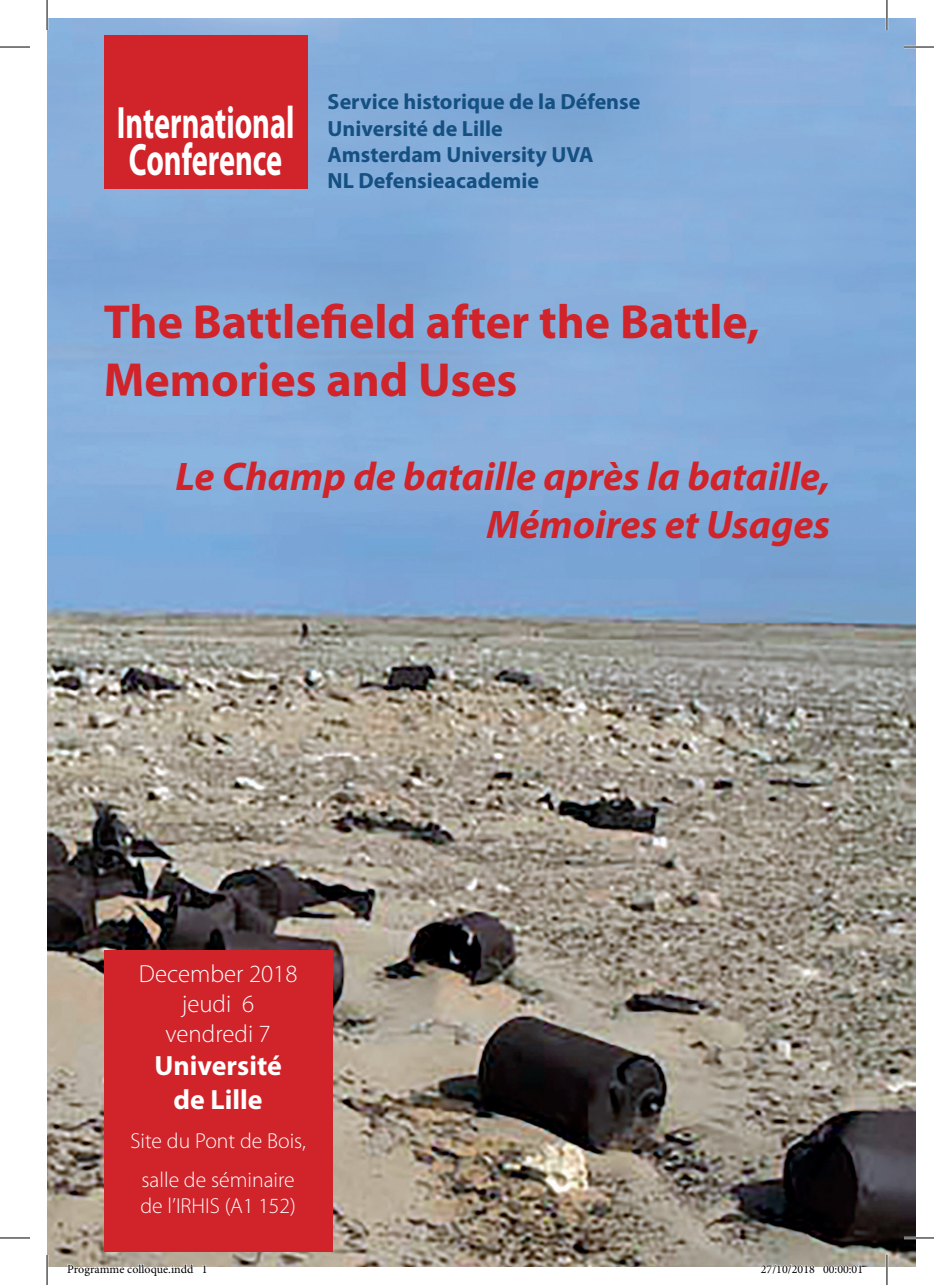
<style>
.page{position:relative;width:934px;height:1285px;background:#fff}
.page>*{position:absolute;margin:0;border:0;box-sizing:border-box;transform-origin:0 0}
.t1{font:700 48px/57.6px "Myriad Pro";color:#d1232a}
.t2{font:700 45.6px/36.4px "Myriad Pro";color:#fff;scale:.67 1}
.t3{font:italic 700 40px/48px "Myriad Pro";color:#d1232a;text-align:right}
.t4{font:700 27.8px/33.4px "Myriad Pro";color:#fff;text-align:center}
.t5{font:300 24.8px/29.8px "Myriad Pro";color:#fff;text-align:center}
.t6{font:700 22px/26.4px "Myriad Pro";color:#155082}
.t7{font:300 21.8px/39.2px "Myriad Pro";color:#fff;text-align:center}
.t8{font:12px "Minion Pro";color:#000}
</style>
<div class="page">
<img style="left:47px;top:19px;width:867px;height:1247px">
<div style="left:104px;top:35px;width:203px;height:154px;background:#d1232a"></div>
<div style="left:104px;top:950px;width:228px;height:302px;background:#d1232a"></div>
<hr style="left:903px;top:46px;width:30px;height:2px;background:#fff">
<hr style="left:903px;top:1236px;width:30px;height:3px;background:#fff">
<hr style="left:885px;top:0;width:2px;height:30px;background:#fff">
<hr style="left:885px;top:1255px;width:2px;height:30px;background:#fff">
<hr style="left:0;top:47px;width:30px;height:1px;background:#000">
<hr style="left:903px;top:47px;width:30px;height:1px;background:#000">
<hr style="left:0;top:1237px;width:30px;height:1px;background:#000">
<hr style="left:903px;top:1237px;width:30px;height:1px;background:#000">
<hr style="left:47px;top:0;width:1px;height:30px;background:#000">
<hr style="left:47px;top:1255px;width:1px;height:30px;background:#000">
<hr style="left:886px;top:0;width:1px;height:30px;background:#000">
<hr style="left:886px;top:1255px;width:1px;height:30px;background:#000">
<svg style="left:67px;top:1263px;width:127px;height:4px"></svg>
<svg style="left:202px;top:1264px;width:5px;height:3px"></svg>
<svg style="left:760px;top:1264px;width:54px;height:3px"></svg>
<div style="left:822px;top:1265px;width:6px;height:8px;border:1px solid #fff;border-radius:50%"></div>
<svg style="left:823px;top:1264px;width:39px;height:9px"></svg>
<h2 class="t2" style="left:117px;top:103px;width:267px">International<br>Conference</h2>
<p class="t6" style="left:327px;top:88px;width:314px">Service historique de la Défense<br>Université de Lille<br>Amsterdam University UVA<br>NL Defensieacademie</p>
<h1 class="t1" style="left:104px;top:292px;width:657px">The Battlefield after the Battle,<br>Memories and Uses</h1>
<h3 class="t3" style="left:175px;top:451px;width:655px">Le Champ de bataille après la bataille,<br>Mémoires et Usages</h3>
<p class="t5" style="left:139px;top:958px;width:160px">December 2018 jeudi 6 vendredi 7</p>
<p class="t4" style="left:154px;top:1048px;width:129px">Université de Lille</p>
<p class="t7" style="left:130px;top:1120px;width:177px">Site du Pont de Bois, salle de séminaire</p>
<p class="t7" style="left:140px;top:1186px;width:157px">de l’IRHIS (A1 152)</p>
<p class="t8" style="left:67px;top:1261px;width:142px">Programme colloque.indd 1</p>
<p class="t8" style="left:760px;top:1261px;width:104px">27/10/2018 00:00:01</p>
</div>
